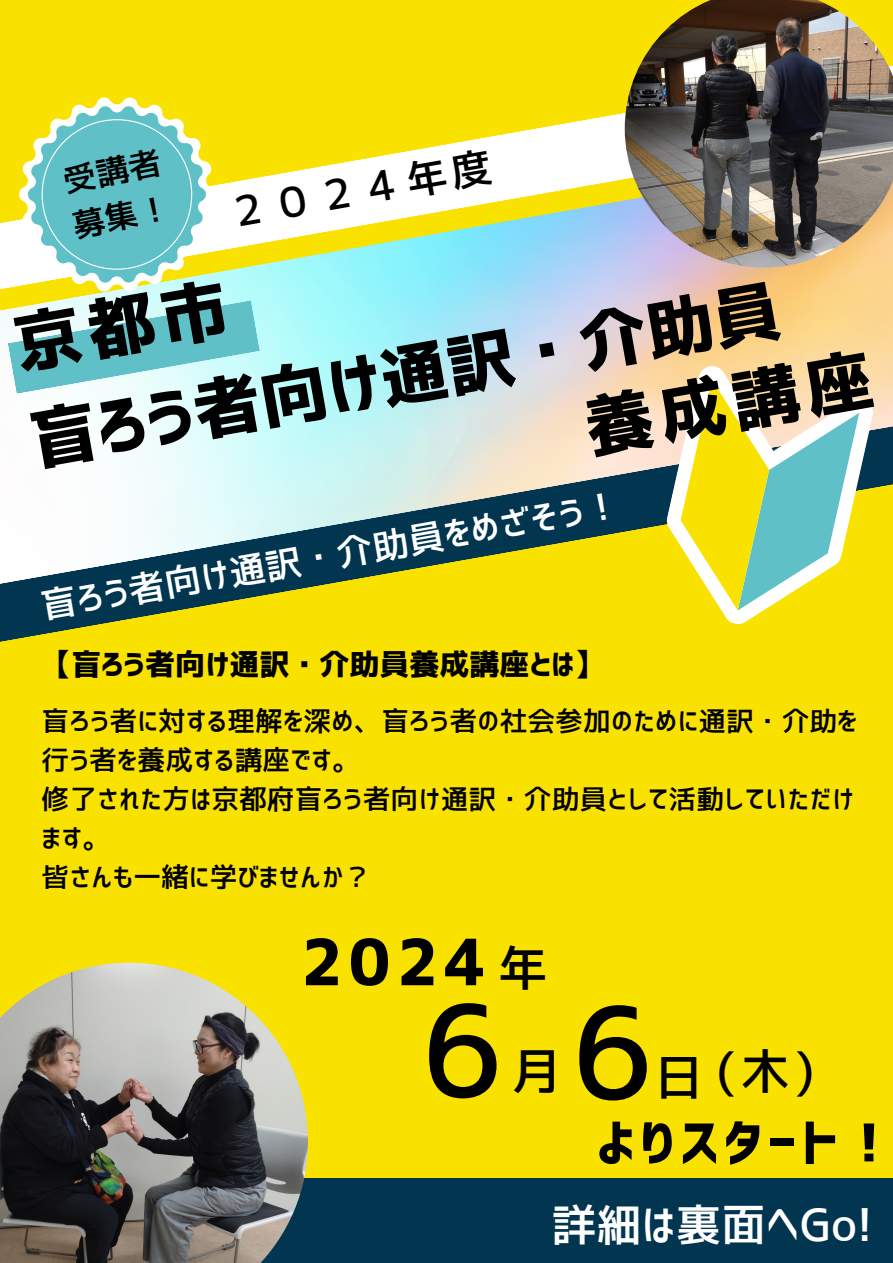
<style>
.page{position:relative;width:893px;height:1263px;background:#fff}
.page>*{position:absolute;margin:0;border:0;box-sizing:border-box;transform-origin:0 0}
.t1{font:127.12px "Corporate Logo Medium";color:#000}
.t2{font:127.05px "Corporate Logo Medium";color:#000}
.t3{font:67.5px "Corporate Logo Bold";color:#000}
.t4{font:63.68px "Corporate Logo Bold";color:#000}
.t5{font:51.82px "Corporate Logo Bold";letter-spacing:.1em;color:#000}
.t6{font:49.57px "Corporate Logo Medium";color:#000}
.t7{font:48.97px "Corporate Logo Medium";color:#000}
.t8{font:45px "Corporate Logo Medium";color:#fff}
.t9{font:41.25px "Corporate Logo Medium";color:#000}
.t10{font:36.3px "Corporate Logo Medium";color:#fff}
.t11{font:33.15px/46.1px "Corporate Logo Medium";color:#000}
.t12{font:30px "Corporate Logo Bold";color:#000}
.t13{font:27.75px/38.8px "Corporate Logo Medium";color:#000}
</style>
<div class="page">
<div style="left:0;top:649px;width:893px;height:530px;background:#fae200"></div>
<svg style="left:0;top:421px;width:893px;height:228px"></svg>
<svg style="left:648px;top:362px;width:228px;height:281px;background:#e0ce54"></svg>
<svg style="left:664px;top:380px;width:195px;height:247px"></svg>
<svg style="left:0;top:0;width:893px;height:319px;background:#ebe03e"></svg>
<svg style="left:0;top:61px;width:893px;height:232px"></svg>
<img style="left:625px;top:0;width:268px;height:268px">
<div style="left:0;top:1179px;width:893px;height:84px;background:#023550"></div>
<img style="left:0;top:963px;width:308px;height:300px">
<svg style="left:8px;top:74px;width:252px;height:320px"></svg>
<h1 class="t11" style="left:58px;top:159px;width:101px;rotate:-12deg">受講者募集！</h1>
<h4 class="t9" style="left:224px;top:193px;width:270px;rotate:-10deg">２０２４年度</h4>
<p class="t3" style="left:25px;top:408px;width:762px;rotate:-10deg">盲ろう者向け通訳・介助員</p>
<p class="t3" style="left:580px;top:395px;width:292px;rotate:-10deg">養成講座</p>
<p class="t10" style="left:38px;top:588px;width:589px;rotate:-10deg">盲ろう者向け通訳・介助員をめざそう！</p>
<h1 class="t12" style="left:42px;top:649px;width:564px">【盲ろう者向け通訳・介助員養成講座とは】</h1>
<h1 class="t13" style="left:42px;top:702px;width:817px">盲ろう者に対する理解を深め、盲ろう者の社会参加のために通訳・介助を行う者を養成する講座です。</h1>
<p class="t13" style="left:42px;top:780px;width:814px">修了された方は京都府盲ろう者向け通訳・介助員として活動していただけます。</p>
<h4 class="t13" style="left:42px;top:857px;width:331px">皆さんも一緒に学びませんか？</h4>
<p class="t4" style="left:301px;top:930px;width:186px">2024</p>
<p class="t2" style="left:422px;top:988px;width:81px">6</p>
<p class="t6" style="left:498px;top:943px;width:51px">年</p>
<h1 class="t6" style="left:512px;top:1046px;width:51px">月</h1>
<p class="t1" style="left:572px;top:990px;width:81px">6</p>
<p class="t6" style="left:654px;top:1052px;width:51px">日</p>
<p class="t7" style="left:716px;top:1047px;width:100px">(木)</p>
<p class="t5" style="left:596px;top:1117px;width:300px">よりスタート！</p>
<p class="t8" style="left:551px;top:1202px;width:323px">詳細は裏面へGo!</p>
</div>
